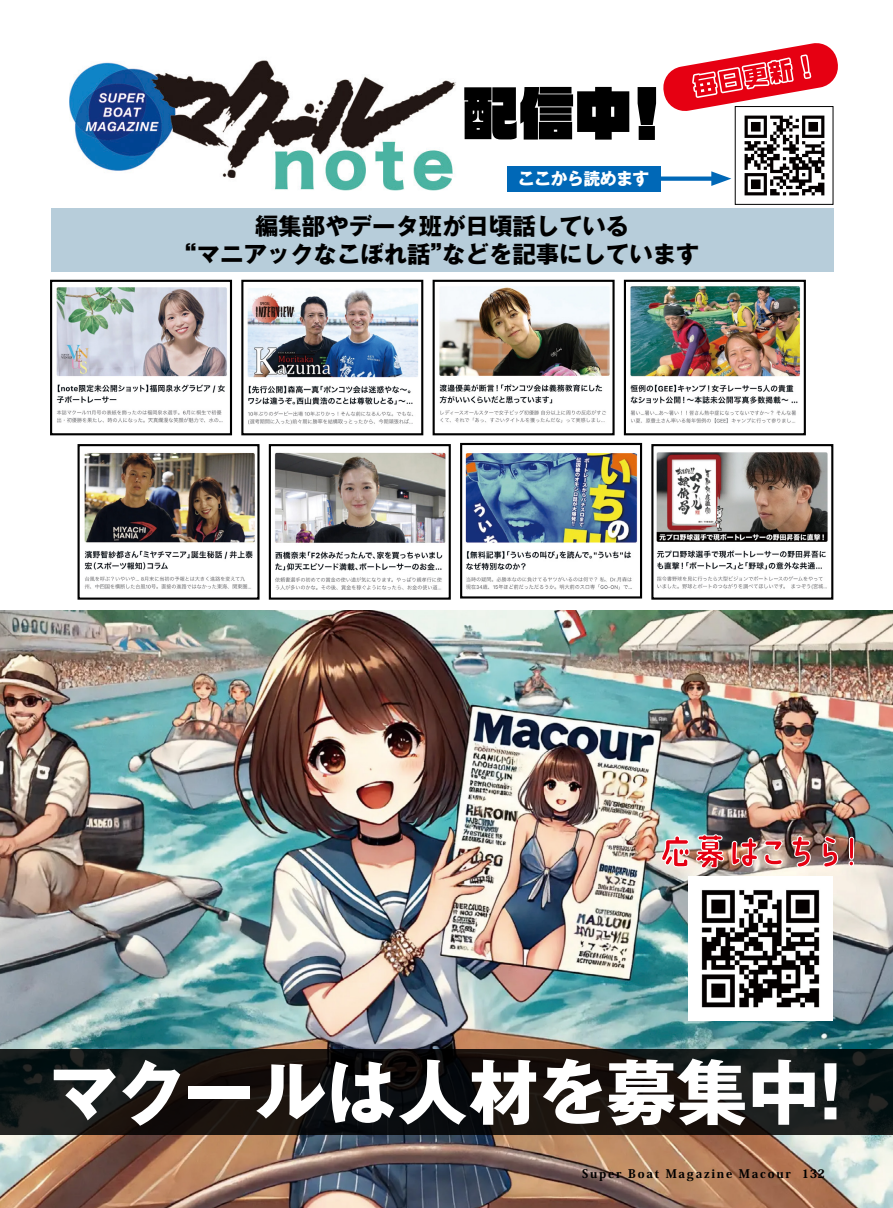
<style>
.page{position:relative;width:893px;height:1208px;background:#fff}
.page>*{position:absolute;margin:0;border:0;box-sizing:border-box;transform-origin:0 0}
.t1{font:700 71.25px "Gothic MB101 Pro";color:#fff}
.t2{font:700 23.4px/27.6px "Gothic MB101 Pro";color:#000}
.t3{font:700 16.95px "Gothic MB101 Pro";letter-spacing:-.035em;color:#fff}
.t4{font:800 11.7px "Koz Min Pro";letter-spacing:.15em;color:#000}
</style>
<div class="page">
<img style="left:0;top:610px;width:893px;height:598px">
<svg style="left:0;top:1049px;width:893px;height:85px;background:#141311"></svg>
<img style="left:689px;top:886px;width:143px;height:134px">
<img style="left:661px;top:830px;width:194px;height:56px">
<img style="left:56px;top:287px;width:171px;height:136px">
<div style="left:50px;top:280px;width:182px;height:155px;border:2px solid #000"></div>
<img style="left:84px;top:453px;width:171px;height:136px">
<div style="left:78px;top:444px;width:182px;height:155px;border:2px solid #000"></div>
<img style="left:439px;top:286px;width:171px;height:137px">
<div style="left:433px;top:280px;width:182px;height:155px;border:2px solid #000"></div>
<img style="left:465px;top:453px;width:173px;height:137px">
<div style="left:460px;top:443px;width:182px;height:155px;border:2px solid #000"></div>
<img style="left:247px;top:288px;width:172px;height:137px">
<div style="left:241px;top:280px;width:182px;height:155px;border:2px solid #000"></div>
<img style="left:274px;top:452px;width:172px;height:138px">
<div style="left:269px;top:444px;width:182px;height:155px;border:2px solid #000"></div>
<img style="left:630px;top:286px;width:171px;height:138px">
<div style="left:624px;top:280px;width:182px;height:155px;border:2px solid #000"></div>
<img style="left:656px;top:452px;width:172px;height:138px">
<div style="left:651px;top:444px;width:182px;height:155px;border:2px solid #000"></div>
<img style="left:69px;top:60px;width:387px;height:131px">
<svg style="left:663px;top:43px;width:175px;height:70px"></svg>
<div style="left:51px;top:208px;width:782px;height:64px;background:#b7cdda"></div>
<img style="left:737px;top:108px;width:94px;height:88px">
<div style="left:735px;top:106px;width:98px;height:99px;border:1px solid #000"></div>
<div style="left:638px;top:176px;width:81px;height:5px;background:#0068b7"></div>
<svg style="left:711px;top:171px;width:20px;height:15px"></svg>
<div style="left:507px;top:166px;width:153px;height:25px;background:#0068b7"></div>
<svg style="left:464px;top:87px;width:192px;height:53px"></svg>
<p class="t3" style="left:518px;top:165px;width:133px">ここから読めます</p>
<p class="t2" style="left:442px;top:210px;width:259px;text-indent:-187px">編集部やデータ班が日頃話している<br>などを記事にしています</p>
<p class="t2" style="left:173px;top:237px;width:282px">“マニアックなこぼれ話”</p>
<h1 class="t1" style="left:48px;top:1033px;width:772px">マクールは人材を募集中</h1>
<h1 class="t1" style="left:795px;top:1033px;width:73px">!</h1>
<p class="t4" style="left:582px;top:1165px;width:41px">Super</p>
<p class="t4" style="left:628px;top:1165px;width:32px">Boat</p>
<p class="t4" style="left:666px;top:1165px;width:68px">Magazine</p>
<p class="t4" style="left:739px;top:1165px;width:53px">Macour</p>
<p class="t4" style="left:802px;top:1165px;width:25px">132</p>
</div>
